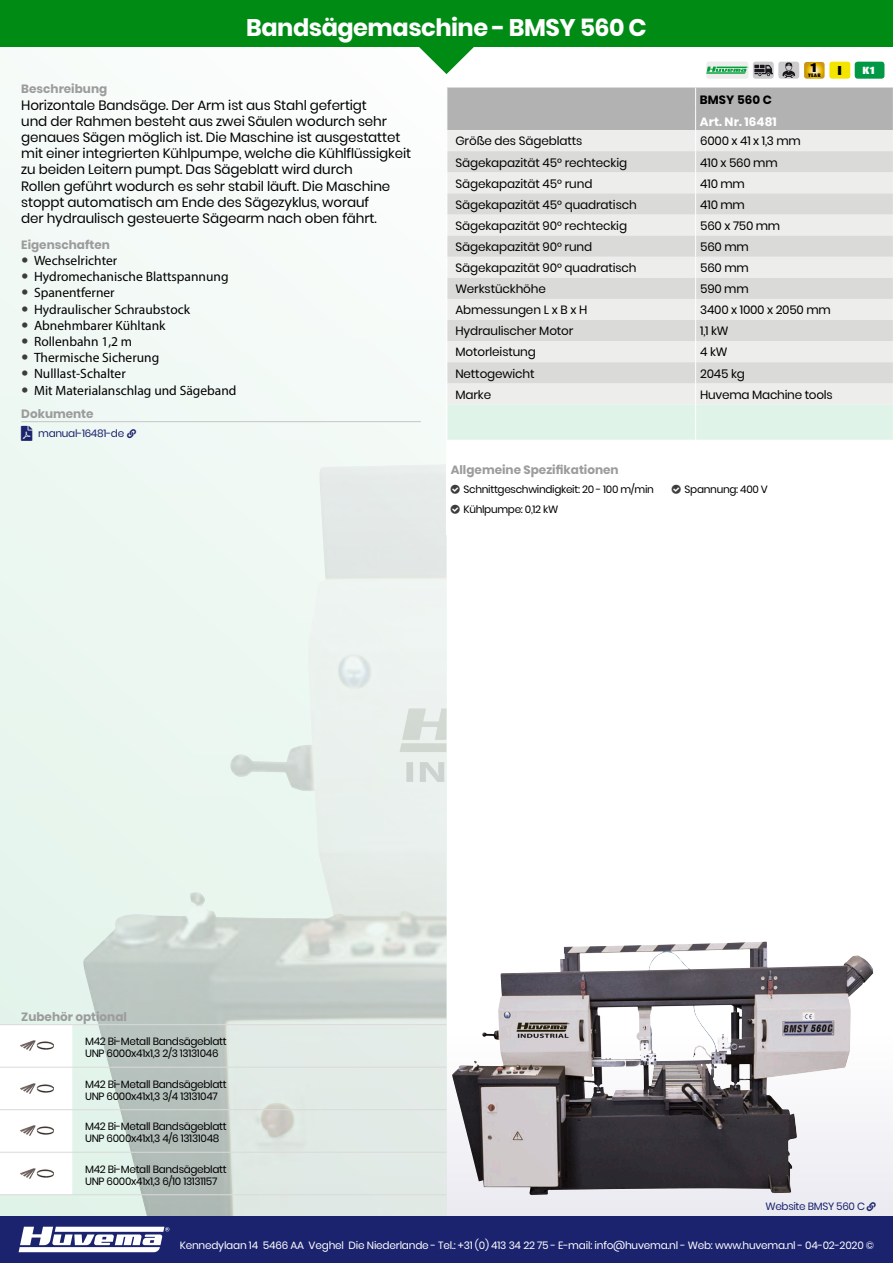
<style>
.page{position:relative;width:893px;height:1263px;background:#fff}
.page>*{position:absolute;margin:0;border:0;box-sizing:border-box;transform-origin:0 0}
.Tile_Header{font:700 24px "Poppins";letter-spacing:-.02em;color:#fff}
.ArticleGroupHeader_t{font:13.5px/16.2px "Poppins";letter-spacing:-.01em;color:#000}
.t1{font:13.5px "Myriad Pro";color:#000}
.t2{font:900 13.05px "Dax";color:#000}
.t3{font:900 12.75px "Dax";color:#000}
.Table_Horzontal_Left{font:12px "Poppins";letter-spacing:-.01em;color:#000}
.Table_body_ATA{font:12px "Poppins";letter-spacing:-.02em;color:#000}
.SLUG_INDENT{font:700 12px "Poppins";color:#9c9c9c}
.SLUG{font:700 12px "Poppins";color:#9c9c9c}
.itemNo_ATA{font:700 12px "Poppins";letter-spacing:.01em;color:#fff}
.type_ATA{font:700 12px "Poppins";letter-spacing:.01em;color:#000}
.Table_body_Vertical{font:10.5px/12px "Poppins";letter-spacing:-.03em;color:#000}
.t4{font:10.5px "Poppins";letter-spacing:-.02em;color:#fff}
.weblink{font:10.5px "Poppins";letter-spacing:-.03em;color:#1b236e}
.Promo_VSP{font:900 10.5px "Dax";color:#fff}
.t5{font:900 5.1px "Dax";color:#000}
.s1{color:#3c3c3a}
</style>
<div class="page">
<div style="left:446px;top:1037px;width:447px;height:179px;background:#eaeaf1"></div>
<div style="left:0;top:43px;width:446px;height:1220px;background:linear-gradient(to right,#eef8f2,#fafcfb)"></div>
<img style="left:82px;top:464px;width:364px;height:752px">
<div style="left:0;top:1216px;width:893px;height:47px;background:#1b236e"></div>
<svg style="left:19px;top:1227px;width:150px;height:25px"></svg>
<div style="left:0;top:0;width:893px;height:47px;background:#008b15"></div>
<hr style="left:38px;top:421px;width:383px;height:1px;background:#c5c5c5">
<div style="left:706px;top:62px;width:42px;height:17px;background:#ededec;border-radius:3px"></div>
<svg style="left:706px;top:67px;width:42px;height:7px"></svg>
<svg style="left:753px;top:62px;width:21px;height:17px"></svg>
<svg style="left:754px;top:65px;width:19px;height:11px"></svg>
<div style="left:778px;top:62px;width:21px;height:17px;background:#cbcbcb;border-radius:3px"></div>
<svg style="left:782px;top:62px;width:13px;height:16px"></svg>
<svg style="left:804px;top:62px;width:21px;height:17px"></svg>
<div style="left:829px;top:62px;width:21px;height:17px;background:#f4e500;border-radius:3px"></div>
<div style="left:855px;top:62px;width:29px;height:17px;background:#009845;border-radius:3px"></div>
<svg style="left:447px;top:88px;width:446px;height:352px;background:#dedfde"></svg>
<svg style="left:417px;top:47px;width:57px;height:27px"></svg>
<img style="left:452px;top:942px;width:421px;height:253px">
<svg style="left:0;top:1025px;width:72px;height:169px"></svg>
<hr style="left:0;top:1024px;width:72px;height:1px;background:#dadad9">
<hr style="left:72px;top:1024px;width:286px;height:1px;background:#dadad9">
<hr style="left:358px;top:1024px;width:88px;height:1px;background:#dadad9">
<hr style="left:0;top:1067px;width:72px;height:1px;background:#dadad9">
<hr style="left:72px;top:1067px;width:286px;height:1px;background:#dadad9">
<hr style="left:358px;top:1067px;width:88px;height:1px;background:#dadad9">
<hr style="left:0;top:1109px;width:72px;height:1px;background:#dadad9">
<hr style="left:72px;top:1109px;width:286px;height:1px;background:#dadad9">
<hr style="left:358px;top:1109px;width:88px;height:1px;background:#dadad9">
<hr style="left:0;top:1152px;width:72px;height:1px;background:#dadad9">
<hr style="left:72px;top:1152px;width:286px;height:1px;background:#dadad9">
<hr style="left:358px;top:1152px;width:88px;height:1px;background:#dadad9">
<hr style="left:0;top:1194px;width:72px;height:1px;background:#dadad9">
<hr style="left:72px;top:1194px;width:286px;height:1px;background:#dadad9">
<hr style="left:358px;top:1194px;width:88px;height:1px;background:#dadad9">
<img style="left:19px;top:1029px;width:34px;height:34px">
<img style="left:19px;top:1071px;width:34px;height:34px">
<img style="left:19px;top:1114px;width:34px;height:34px">
<img style="left:19px;top:1156px;width:34px;height:34px">
<svg style="left:22px;top:257px;width:6px;height:6px"></svg>
<svg style="left:22px;top:273px;width:6px;height:6px"></svg>
<svg style="left:22px;top:290px;width:6px;height:5px"></svg>
<svg style="left:22px;top:306px;width:6px;height:5px"></svg>
<svg style="left:22px;top:322px;width:6px;height:5px"></svg>
<svg style="left:22px;top:338px;width:6px;height:6px"></svg>
<svg style="left:22px;top:354px;width:6px;height:6px"></svg>
<svg style="left:22px;top:371px;width:6px;height:5px"></svg>
<svg style="left:22px;top:387px;width:6px;height:5px"></svg>
<svg style="left:21px;top:421px;width:17px;height:20px"></svg>
<svg style="left:127px;top:429px;width:9px;height:9px"></svg>
<p class="Tile_Header" style="left:246px;top:14px;width:402px">Bandsägemaschine - BMSY 560 C</p>
<p class="t3" style="left:810px;top:61px;width:9px">1</p>
<p class="t5" style="left:808px;top:72px;width:14px">YEAR</p>
<p class="t2" style="left:838px;top:63px;width:6px">I</p>
<p class="Promo_VSP" style="left:862px;top:65px;width:15px">K1</p>
<p class="SLUG" style="left:21px;top:82px;width:87px">Beschreibung</p>
<p class="ArticleGroupHeader_t" style="left:21px;top:97px;width:391px">Horizontale Bandsäge. Der Arm ist aus Stahl gefertigt<br>und der Rahmen besteht aus zwei Säulen wodurch sehr genaues Sägen möglich ist. Die Maschine ist ausgestattet mit einer integrierten Kühlpumpe, welche die Kühlflüssigkeit zu beiden Leitern pumpt. Das Sägeblatt wird durch<br>Rollen geführt wodurch es sehr stabil läuft. Die Maschine stoppt automatisch am Ende des Sägezyklus, worauf<br>der hydraulisch gesteuerte Sägearm nach oben fährt.</p>
<p class="SLUG" style="left:21px;top:238px;width:90px">Eigenschaften</p>
<p class="t1" style="left:34px;top:252px;width:85px">Wechselrichter</p>
<p class="t1" style="left:34px;top:268px;width:196px">Hydromechanische Blattspannung</p>
<p class="t1" style="left:34px;top:284px;width:82px">Spanentferner</p>
<p class="t1" style="left:34px;top:301px;width:158px">Hydraulischer Schraubstock</p>
<p class="t1" style="left:34px;top:317px;width:133px">Abnehmbarer Kühltank</p>
<p class="t1" style="left:34px;top:333px;width:100px">Rollenbahn 1,2 m</p>
<p class="t1" style="left:34px;top:349px;width:127px">Thermische Sicherung</p>
<p class="t1" style="left:34px;top:365px;width:93px">Nulllast-Schalter</p>
<p class="t1" style="left:34px;top:382px;width:204px">Mit Materialanschlag und Sägeband</p>
<p class="SLUG" style="left:21px;top:407px;width:74px">Dokumente</p>
<p class="weblink" style="left:38px;top:427px;width:88px">manual-16481-de</p>
<p class="type_ATA" style="left:700px;top:93px;width:74px">BMSY 560 C</p>
<p class="itemNo_ATA" style="left:700px;top:115px;width:79px">Art. Nr. 16481</p>
<p class="Table_Horzontal_Left" style="left:455px;top:134px;width:129px">Größe des Sägeblatts</p>
<p class="Table_body_ATA" style="left:700px;top:134px;width:102px">6000 x 41 x 1,3 mm</p>
<p class="Table_Horzontal_Left" style="left:455px;top:155px;width:173px">Sägekapazität 45° rechteckig</p>
<p class="Table_body_ATA" style="left:700px;top:155px;width:79px">410 x 560 mm</p>
<p class="Table_Horzontal_Left" style="left:455px;top:176px;width:139px">Sägekapazität 45° rund</p>
<p class="Table_body_ATA" style="left:700px;top:176px;width:46px">410 mm</p>
<p class="Table_Horzontal_Left" style="left:455px;top:198px;width:183px">Sägekapazität 45° quadratisch</p>
<p class="Table_body_ATA" style="left:700px;top:198px;width:46px">410 mm</p>
<p class="Table_Horzontal_Left" style="left:455px;top:219px;width:173px">Sägekapazität 90° rechteckig</p>
<p class="Table_body_ATA" style="left:700px;top:219px;width:82px">560 x 750 mm</p>
<p class="Table_Horzontal_Left" style="left:455px;top:240px;width:138px">Sägekapazität 90° rund</p>
<p class="Table_body_ATA" style="left:700px;top:240px;width:50px">560 mm</p>
<p class="Table_Horzontal_Left" style="left:455px;top:261px;width:183px">Sägekapazität 90° quadratisch</p>
<p class="Table_body_ATA" style="left:700px;top:261px;width:50px">560 mm</p>
<p class="Table_Horzontal_Left" style="left:455px;top:282px;width:92px">Werkstückhöhe</p>
<p class="Table_body_ATA" style="left:700px;top:282px;width:50px">590 mm</p>
<p class="Table_Horzontal_Left" style="left:455px;top:303px;width:134px">Abmessungen L x B x H</p>
<p class="Table_body_ATA" style="left:700px;top:303px;width:132px">3400 x 1000 x 2050 mm</p>
<p class="Table_Horzontal_Left" style="left:455px;top:324px;width:120px">Hydraulischer Motor</p>
<p class="Table_body_ATA" style="left:700px;top:324px;width:30px">1,1 kW</p>
<p class="Table_Horzontal_Left" style="left:455px;top:345px;width:82px">Motorleistung</p>
<p class="Table_body_ATA" style="left:700px;top:345px;width:29px">4 kW</p>
<p class="Table_Horzontal_Left" style="left:455px;top:366px;width:81px">Nettogewicht</p>
<p class="Table_body_ATA" style="left:700px;top:366px;width:46px">2045 kg</p>
<p class="Table_Horzontal_Left" style="left:455px;top:387px;width:37px">Marke</p>
<p class="Table_body_ATA" style="left:700px;top:387px;width:134px">Huvema Machine tools</p>
<p class="SLUG_INDENT" style="left:451px;top:463px;width:169px">Allgemeine Spezifikationen</p>
<p class="Table_body_Vertical" style="left:451px;top:484px;width:205px"><span class="s1">□</span> Schnittgeschwindigkeit: 20 - 100 m/min</p>
<p class="Table_body_Vertical" style="left:451px;top:503px;width:109px"><span class="s1">□</span> Kühlpumpe: 0,12 kW</p>
<p class="Table_body_Vertical" style="left:672px;top:484px;width:98px"><span class="s1">□</span> Spannung: 400 V</p>
<p class="SLUG_INDENT" style="left:21px;top:1010px;width:107px">Zubehör optional</p>
<p class="Table_body_Vertical" style="left:85px;top:1036px;width:143px">M42 Bi-Metall Bandsägeblatt<br>UNP 6000x41x1,3 2/3 13131046</p>
<p class="Table_body_Vertical" style="left:85px;top:1078px;width:143px">M42 Bi-Metall Bandsägeblatt<br>UNP 6000x41x1,3 3/4 13131047</p>
<p class="Table_body_Vertical" style="left:85px;top:1121px;width:143px">M42 Bi-Metall Bandsägeblatt<br>UNP 6000x41x1,3 4/6 13131048</p>
<p class="Table_body_Vertical" style="left:85px;top:1163px;width:143px">M42 Bi-Metall Bandsägeblatt<br>UNP 6000x41x1,3 6/10 13131157</p>
<p class="weblink" style="left:765px;top:1200px;width:101px">Website BMSY 560 C</p>
<p class="t4" style="left:180px;top:1239px;width:696px">Kennedylaan 14 5466 AA Veghel Die Niederlande - Tel.: +31 (0) 413 34 22 75 - E-mail: info@huvema.nl - Web: www.huvema.nl - 04-02-2020 ©</p>
</div>
